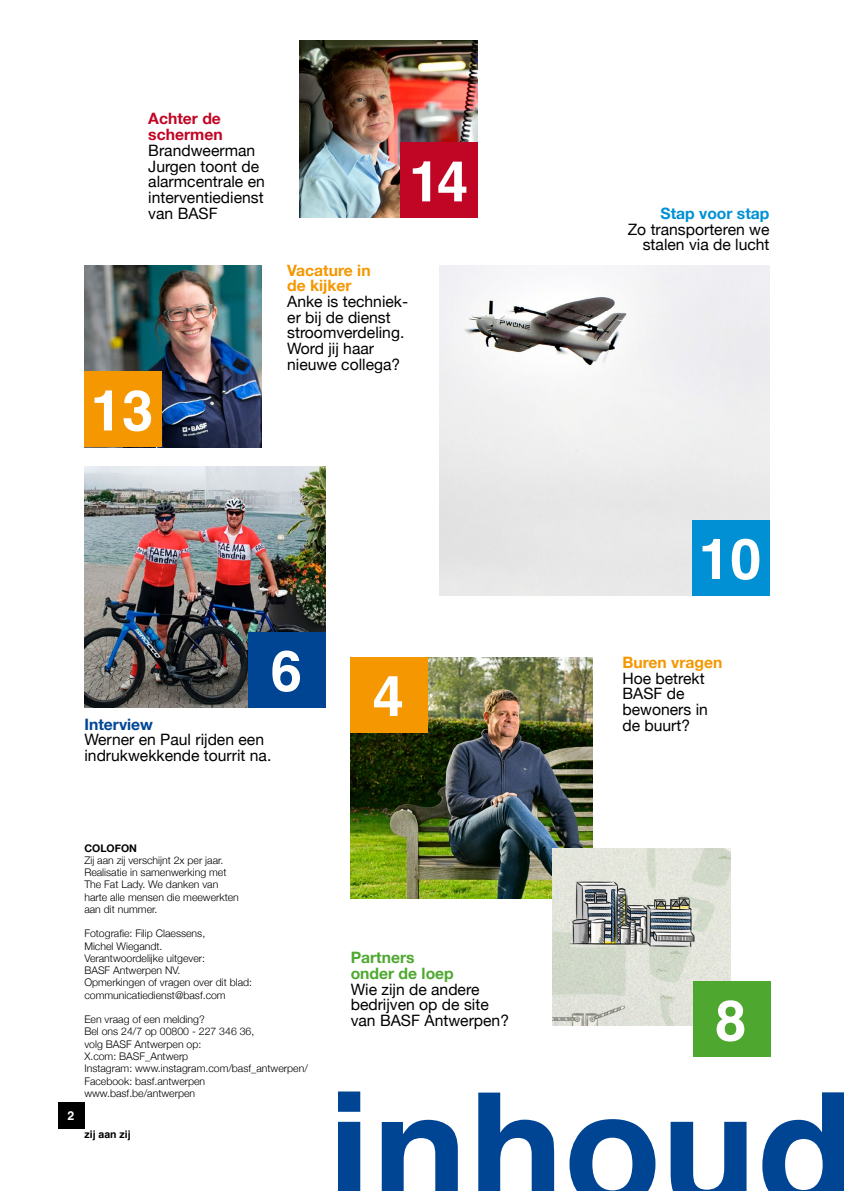
<style>
.page{position:relative;width:844px;height:1191px;background:#fff}
.page>*{position:absolute;margin:0;border:0;box-sizing:border-box;transform-origin:0 0}
.t1{font:700 157.85px "Helvetica";color:#004594}
.t2{font:700 56.52px "Helvetica";color:#fff}
.t3{font:15.75px/15.8px "Helvetica Neue";color:#000}
.t4{font:700 15.75px/15.8px "Helvetica Neue";color:#f49700}
.t5{font:700 15.75px/15.8px "Helvetica Neue";color:#4ea82f}
.t6{font:700 15.75px/15.8px "Helvetica Neue";color:#c10524}
.t7{font:700 15.75px "Helvetica Neue";color:#0090d3}
.t8{font:700 15.75px "Helvetica Neue";color:#004594}
.t9{font:700 12.25px "Helvetica";color:#fff}
.t10{font:300 10.5px/12.2px "Helvetica Neue";color:#000}
.t11{font:700 10.5px "Helvetica";color:#000}
.t12{font:700 10.5px "Helvetica Neue";color:#000}
</style>
<div class="page">
<img style="left:84px;top:466px;width:242px;height:241px">
<img style="left:350px;top:657px;width:242px;height:241px">
<img style="left:439px;top:265px;width:330px;height:330px">
<img style="left:552px;top:848px;width:177px;height:178px">
<img style="left:84px;top:265px;width:178px;height:182px">
<img style="left:299px;top:41px;width:178px;height:177px">
<div style="left:248px;top:632px;width:78px;height:75px;background:#004594"></div>
<div style="left:350px;top:657px;width:77px;height:75px;background:#f49700"></div>
<div style="left:692px;top:520px;width:77px;height:75px;background:#0090d3"></div>
<div style="left:693px;top:981px;width:77px;height:76px;background:#4ea82f"></div>
<div style="left:84px;top:371px;width:77px;height:76px;background:#f49700"></div>
<div style="left:401px;top:142px;width:77px;height:76px;background:#c10524"></div>
<div style="left:58px;top:1101px;width:26px;height:27px;background:#000"></div>
<h3 class="t6" style="left:148px;top:111px;width:76px">Achter de schermen</h3>
<h3 class="t3" style="left:148px;top:143px;width:118px">Brandweerman<br>Jurgen toont de alarmcentrale en interventiedienst van BASF</h3>
<h2 class="t2" style="left:91px;top:376px;width:64px">13</h2>
<h2 class="t2" style="left:409px;top:147px;width:61px">14</h2>
<h3 class="t4" style="left:287px;top:262px;width:85px">Vacature in de kijker</h3>
<h3 class="t3" style="left:287px;top:294px;width:122px">Anke is techniek&shy;er bij de dienst stroomverdeling.<br>Word jij haar nieuwe collega?</h3>
<h3 class="t7" style="left:660px;top:201px;width:110px">Stap voor stap</h3>
<h3 class="t3" style="left:627px;top:222px;width:143px;text-align:right">Zo transporteren we stalen via de lucht</h3>
<h2 class="t2" style="left:270px;top:649px;width:135px">6 4</h2>
<h3 class="t8" style="left:84px;top:711px;width:70px">Interview</h3>
<h3 class="t3" style="left:84px;top:732px;width:188px">Werner en Paul rijden een indrukwekkende tourrit na.</h3>
<h2 class="t2" style="left:698px;top:524px;width:64px">10</h2>
<h3 class="t4" style="left:622px;top:655px;width:101px">Buren vragen</h3>
<h3 class="t3" style="left:622px;top:671px;width:87px">Hoe betrekt<br>BASF de bewoners in de buurt?</h3>
<p class="t9" style="left:68px;top:1108px;width:8px">2</p>
<p class="t12" style="left:84px;top:839px;width:54px">COLOFON</p>
<p class="t10" style="left:84px;top:853px;width:156px">Zij aan zij verschijnt 2x per jaar.<br>Realisatie in samenwerking met<br>The Fat Lady. We danken van harte alle mensen die meewerkten aan dit nummer.</p>
<p class="t10" style="left:84px;top:926px;width:169px">Fotografie: Filip Claessens,<br>Michel Wiegandt.<br>Verantwoordelijke uitgever:<br>BASF Antwerpen NV.<br>Opmerkingen of vragen over dit blad: communicatiedienst@basf.com</p>
<p class="t10" style="left:84px;top:1012px;width:225px">Een vraag of een melding?<br>Bel ons 24/7 op 00800 - 227 346 36,<br>volg BASF Antwerpen op:<br>X.com: BASF_Antwerp<br>Instagram: www.instagram.com/basf_antwerpen/<br>Facebook: basf.antwerpen www.basf.be/antwerpen</p>
<p class="t11" style="left:84px;top:1127px;width:48px">zij aan zij</p>
<h3 class="t5" style="left:350px;top:950px;width:105px">Partners onder de loep</h3>
<h3 class="t3" style="left:350px;top:982px;width:160px">Wie zijn de andere bedrijven op de site van BASF Antwerpen?</h3>
<h2 class="t2" style="left:715px;top:986px;width:33px">8</h2>
<h1 class="t1" style="left:327px;top:1054px;width:528px">inhoud</h1>
</div>
